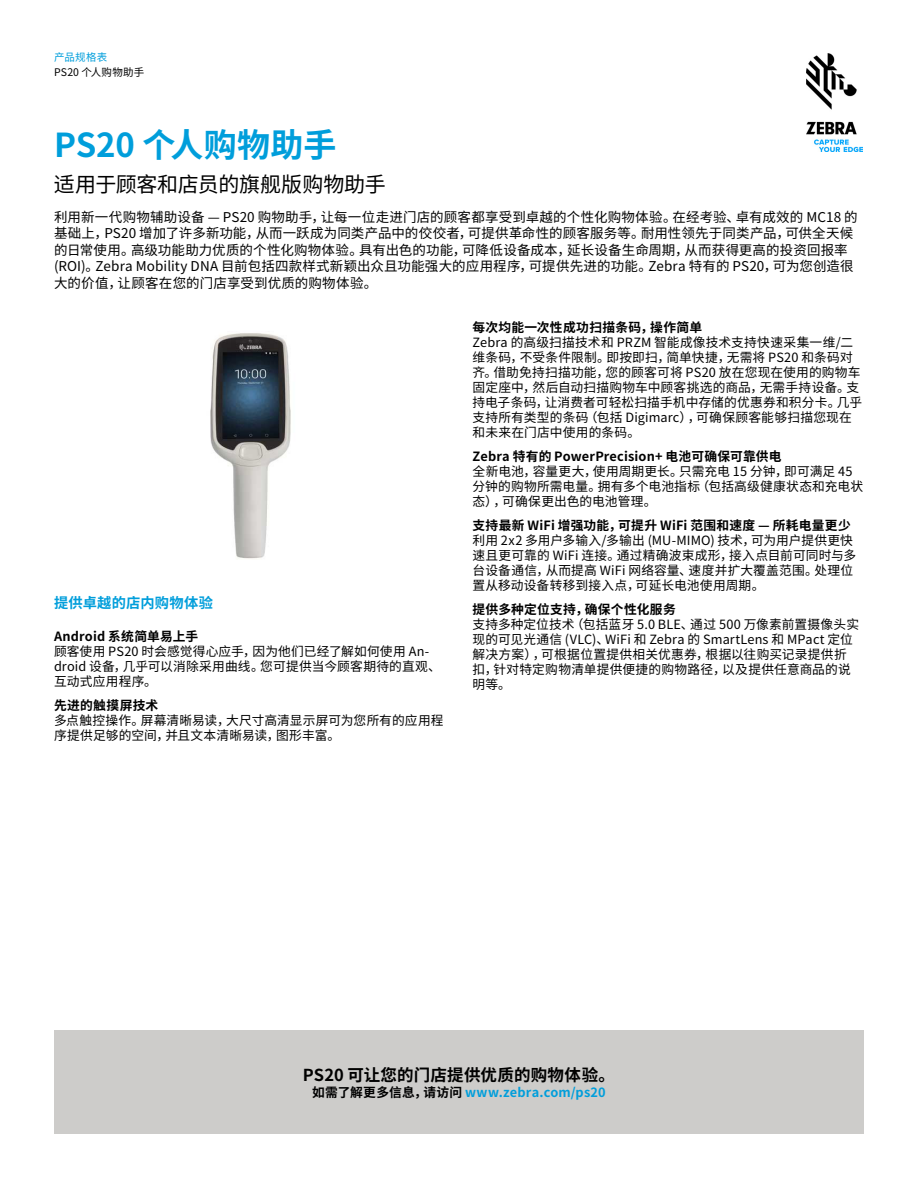
<style>
.page{position:relative;width:918px;height:1188px;background:#fff}
.page>*{position:absolute;margin:0;border:0;box-sizing:border-box;transform-origin:0 0}
.t1{font:700 33px "Noto Sans CJ Ksc";letter-spacing:-.005em;color:#009edb}
.t2{font:21px "Noto Sans CJ Ksc";letter-spacing:-.01em;color:#000}
.t3{font:700 16.5px "Noto Sans CJ Ksc";letter-spacing:.01em;color:#000}
.t4{font:700 14.25px "Noto Sans CJ Ksc";letter-spacing:.015em;color:#009edb}
.t5{font:13.5px/16.5px "Noto Sans CJ Ksc";letter-spacing:.01em;color:#000}
.t6{font:12.75px/15px "Noto Sans CJ Ksc";letter-spacing:.01em;color:#000}
.t7{font:700 12.75px "Noto Sans CJ Ksc";letter-spacing:.02em;color:#000}
.t8{font:700 12.75px "Noto Sans CJ Ksc";letter-spacing:.015em;color:#009edb}
.t9{font:10.5px "Noto Sans CJ Ksc";letter-spacing:.02em;color:#000}
.t10{font:10.5px "Noto Sans CJ Ksc";letter-spacing:.025em;color:#009edb}
.s1{color:#000}
</style>
<div class="page">
<img style="left:806px;top:54px;width:56px;height:97px">
<div style="left:54px;top:1031px;width:810px;height:103px;background:#cdccca"></div>
<img style="left:210px;top:333px;width:81px;height:226px">
<p class="t10" style="left:54px;top:52px;width:55px">产品规格表</p>
<p class="t9" style="left:54px;top:66px;width:92px">PS20 个人购物助手</p>
<h1 class="t1" style="left:54px;top:127px;width:284px">PS20 个人购物助手</h1>
<h2 class="t2" style="left:54px;top:172px;width:333px">适用于顾客和店员的旗舰版购物助手</h2>
<p class="t5" style="left:54px;top:209px;width:805px">利用新一代购物辅助设备 — PS20 购物助手，让每一位走进门店的顾客都享受到卓越的个性化购物体验。在经考验、卓有成效的 MC18 的基础上，PS20 增加了许多新功能，从而一跃成为同类产品中的佼佼者，可提供革命性的顾客服务等。耐用性领先于同类产品，可供全天候的日常使用。高级功能助力优质的个性化购物体验。具有出色的功能，可降低设备成本，延长设备生命周期，从而获得更高的投资回报率(ROI)。Zebra Mobility DNA 目前包括四款样式新颖出众且功能强大的应用程序，可提供先进的功能。Zebra 特有的 PS20，可为您创造很大的价值，让顾客在您的门店享受到优质的购物体验。</p>
<p class="t4" style="left:54px;top:595px;width:161px">提供卓越的店内购物体验</p>
<p class="t7" style="left:54px;top:629px;width:146px">Android 系统简单易上手</p>
<p class="t6" style="left:54px;top:644px;width:389px">顾客使用 PS20 时会感觉得心应手，因为他们已经了解如何使用 An&shy;droid 设备，几乎可以消除采用曲线。您可提供当今顾客期待的直观、互动式应用程序。</p>
<p class="t7" style="left:54px;top:698px;width:106px">先进的触摸屏技术</p>
<p class="t6" style="left:54px;top:713px;width:391px">多点触控操作。屏幕清晰易读，大尺寸高清显示屏可为您所有的应用程序提供足够的空间，并且文本清晰易读，图形丰富。</p>
<p class="t7" style="left:472px;top:320px;width:231px">每次均能一次性成功扫描条码，操作简单</p>
<p class="t6" style="left:472px;top:335px;width:391px">Zebra 的高级扫描技术和 PRZM 智能成像技术支持快速采集一维/二维条码，不受条件限制。即按即扫，简单快捷，无需将 PS20 和条码对齐。借助免持扫描功能，您的顾客可将 PS20 放在您现在使用的购物车固定座中，然后自动扫描购物车中顾客挑选的商品，无需手持设备。支持电子条码，让消费者可轻松扫描手机中存储的优惠券和积分卡。几乎支持所有类型的条码（包括 Digimarc），可确保顾客能够扫描您现在和未来在门店中使用的条码。</p>
<p class="t7" style="left:472px;top:449px;width:311px">Zebra 特有的 PowerPrecision+ 电池可确保可靠供电</p>
<p class="t6" style="left:472px;top:464px;width:392px">全新电池，容量更大，使用周期更长。只需充电 15 分钟，即可满足 45分钟的购物所需电量。拥有多个电池指标（包括高级健康状态和充电状态），可确保更出色的电池管理。</p>
<p class="t7" style="left:472px;top:518px;width:380px">支持最新 WiFi 增强功能，可提升 WiFi 范围和速度 — 所耗电量更少</p>
<p class="t6" style="left:472px;top:533px;width:385px">利用 2x2 多用户多输入/多输出 (MU-MIMO) 技术，可为用户提供更快速且更可靠的 WiFi 连接。通过精确波束成形，接入点目前可同时与多台设备通信，从而提高 WiFi 网络容量、速度并扩大覆盖范围。处理位置从移动设备转移到接入点，可延长电池使用周期。</p>
<p class="t7" style="left:472px;top:602px;width:205px">提供多种定位支持，确保个性化服务</p>
<p class="t6" style="left:472px;top:617px;width:388px">支持多种定位技术（包括蓝牙 5.0 BLE、通过 500 万像素前置摄像头实现的可见光通信 (VLC)、WiFi 和 Zebra 的 SmartLens 和 MPact 定位解决方案），可根据位置提供相关优惠券，根据以往购买记录提供折扣，针对特定购物清单提供便捷的购物路径，以及提供任意商品的说明等。</p>
<p class="t3" style="left:303px;top:1066px;width:314px">PS20 可让您的门店提供优质的购物体验。</p>
<p class="t8" style="left:312px;top:1085px;width:295px"><span class="s1">如需了解更多信息，请访问</span> www.zebra.com/ps20</p>
</div>
